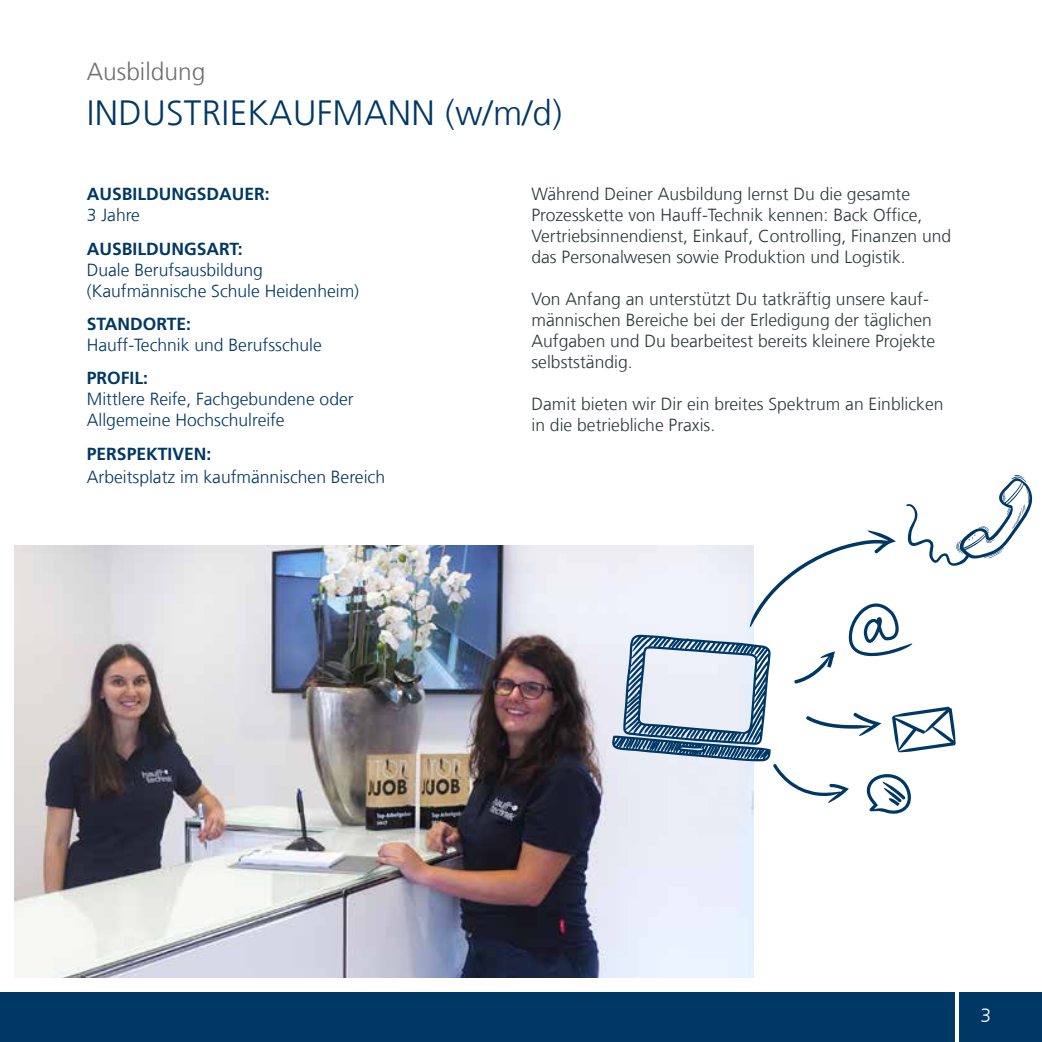
<style>
.page{position:relative;width:1042px;height:1042px;background:#fff}
.page>*{position:absolute;margin:0;border:0;box-sizing:border-box;transform-origin:0 0}
.t1{font:300 35px "Frutigerfor Hauff";letter-spacing:.01em;color:#003865}
.t2{font:300 24.5px "Frutigerfor Hauff";color:#706f6f}
.t3{font:300 19.25px "Frutigerfor Hauff";color:#fff}
.t4{font:300 17.5px/21px "Frutigerfor Hauff";color:#30383b}
.t5{font:300 17.5px/21px "Frutigerfor Hauff";color:#003865}
.t6{font:700 17.5px "Frutigerfor Hauff";color:#003865}
</style>
<div class="page">
<div style="left:0;top:992px;width:1042px;height:50px;background:#003865"></div>
<hr style="left:955px;top:977px;width:4px;height:65px;background:#fff">
<img style="left:15px;top:546px;width:739px;height:431px">
<svg style="left:612px;top:475px;width:421px;height:339px"></svg>
<h2 class="t2" style="left:87px;top:57px;width:120px">Ausbildung</h2>
<h1 class="t1" style="left:87px;top:92px;width:477px">INDUSTRIEKAUFMANN (w/m/d)</h1>
<p class="t6" style="left:87px;top:183px;width:184px">AUSBILDUNGSDAUER:</p>
<p class="t5" style="left:87px;top:204px;width:55px">3 Jahre</p>
<p class="t6" style="left:87px;top:238px;width:157px">AUSBILDUNGSART:</p>
<p class="t5" style="left:87px;top:259px;width:274px">Duale Berufsausbildung (Kaufmännische Schule Heidenheim)</p>
<p class="t6" style="left:87px;top:313px;width:106px">STANDORTE:</p>
<p class="t5" style="left:87px;top:334px;width:237px">Hauff-Technik und Berufsschule</p>
<p class="t6" style="left:87px;top:367px;width:63px">PROFIL:</p>
<p class="t5" style="left:87px;top:389px;width:268px">Mittlere Reife, Fachgebundene oder<br>Allgemeine Hochschulreife</p>
<p class="t6" style="left:87px;top:443px;width:126px">PERSPEKTIVEN:</p>
<p class="t5" style="left:87px;top:466px;width:300px">Arbeitsplatz im kaufmännischen Bereich</p>
<p class="t4" style="left:531px;top:183px;width:421px">Während Deiner Ausbildung lernst Du die gesamte Prozesskette von Hauff-Technik kennen: Back Office, Vertriebsinnendienst, Einkauf, Controlling, Finanzen und das Personalwesen sowie Produktion und Logistik.</p>
<p class="t4" style="left:531px;top:288px;width:405px">Von Anfang an unterstützt Du tatkräftig unsere kauf&shy;männischen Bereiche bei der Erledigung der täglichen Aufgaben und Du bearbeitest bereits kleinere Projekte selbstständig.</p>
<p class="t4" style="left:531px;top:393px;width:413px">Damit bieten wir Dir ein breites Spektrum an Einblicken in die betriebliche Praxis.</p>
<p class="t3" style="left:980px;top:1003px;width:12px">3</p>
</div>
